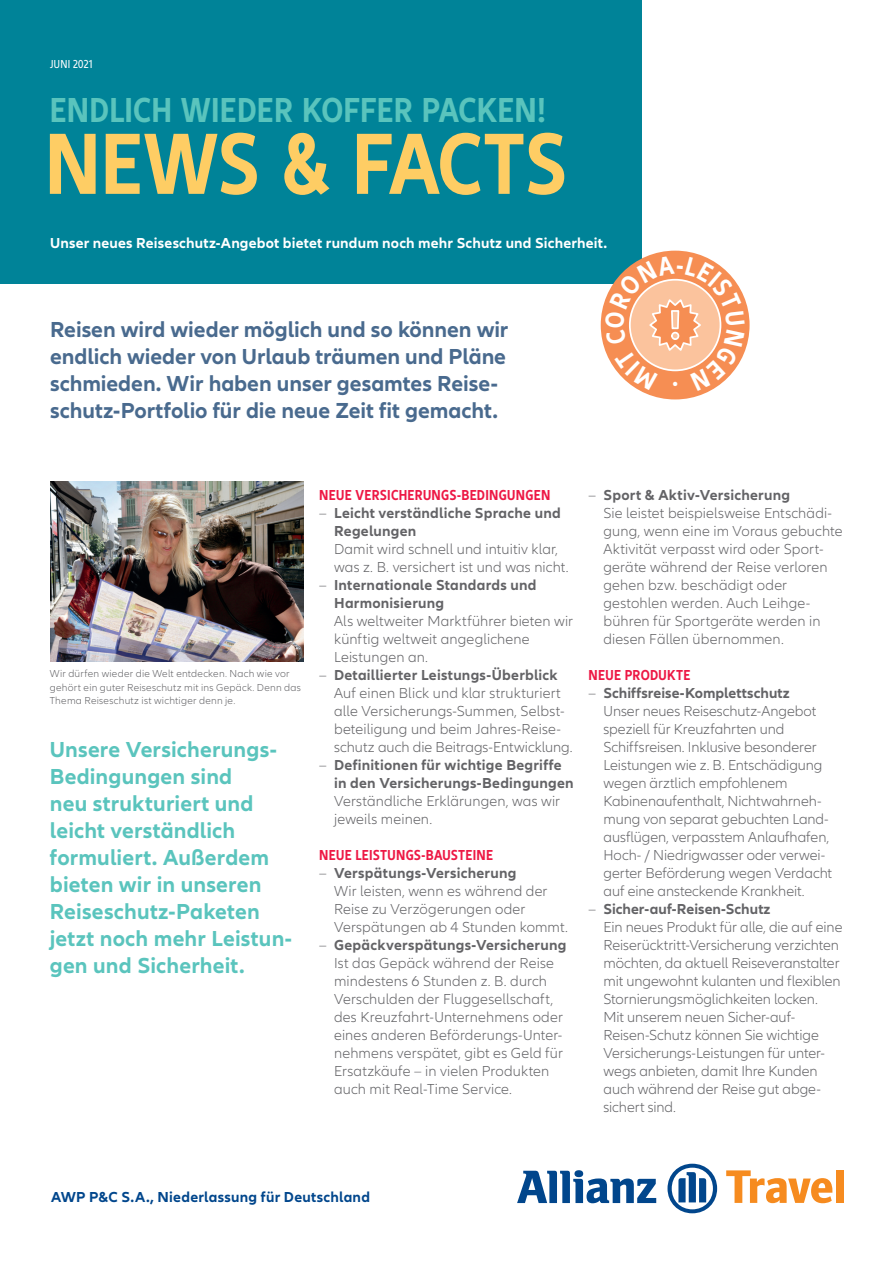
<style>
.page{position:relative;width:893px;height:1263px;background:#fff}
.page>*{position:absolute;margin:0;border:0;box-sizing:border-box;transform-origin:0 0}
.t1{font:700 condensed 90px "Allianz Neo";letter-spacing:-.01em;color:#fecd64}
.t2{font:700 condensed 36px "Allianz Neo";letter-spacing:.005em;color:#5ac4bd}
.t3{font:700 22.5px/27px "Allianz Neo";letter-spacing:.005em;color:#5ac4bd}
.t4{font:700 22.5px/27px "Allianz Neo";letter-spacing:-.005em;color:#496a8e}
.t5{font:300 15px/18px "Allianz Neo";color:#636366}
.t6{font:700 15px/18px "Allianz Neo";letter-spacing:.015em;color:#636366}
.t7{font:700 15px "Allianz Neo";letter-spacing:.01em;color:#fff}
.t8{font:700 condensed 15px "Allianz Neo";letter-spacing:.02em;color:#ed1845}
.t9{font:700 15px "Allianz Neo";letter-spacing:.015em;color:#01468c}
.t10{font:condensed 12px "Allianz Neo";letter-spacing:.025em;color:#fff}
.t11{font:300 10.5px/13.5px "Allianz Neo";letter-spacing:.02em;color:#636366}
.s1{font-weight:300}
.s2{font-weight:700}
</style>
<div class="page">
<div style="left:0;top:0;width:641px;height:284px;background:#008398"></div>
<img style="left:50px;top:482px;width:253px;height:179px">
<svg style="left:517px;top:1170px;width:139px;height:33px"></svg>
<svg style="left:667px;top:1164px;width:50px;height:49px"></svg>
<svg style="left:726px;top:1170px;width:106px;height:33px"></svg>
<div style="left:836px;top:1170px;width:7px;height:33px;background:#f68b1f"></div>
<div style="left:602px;top:251px;width:147px;height:148px;background:#f68e53;border-radius:50%"></div>
<svg style="left:605px;top:255px;width:140px;height:136px"></svg>
<p class="t10" style="left:50px;top:57px;width:44px">JUNI 2021</p>
<h2 class="t2" style="left:50px;top:89px;width:497px">ENDLICH WIEDER KOFFER PACKEN!</h2>
<h1 class="t1" style="left:45px;top:112px;width:524px">NEWS &amp; FACTS</h1>
<p class="t7" style="left:50px;top:234px;width:559px">Unser neues Reiseschutz-Angebot bietet rundum noch mehr Schutz und Sicherheit.</p>
<h3 class="t4" style="left:50px;top:317px;width:460px">Reisen wird wieder möglich und so können wir endlich wieder von Urlaub träumen und Pläne schmieden. Wir haben unser gesamtes Reise&shy;schutz-Portfolio für die neue Zeit fit gemacht.</h3>
<p class="t11" style="left:50px;top:667px;width:253px">Wir dürfen wieder die Welt entdecken. Nach wie vor gehört ein guter Reiseschutz mit ins Gepäck. Denn das<br>Thema Reiseschutz ist wichtiger denn je.</p>
<h3 class="t3" style="left:50px;top:736px;width:244px">Unsere Versicherungs-<br>Bedingungen sind<br>neu strukturiert und leicht verständlich formuliert. Außerdem bieten wir in unseren<br>Reiseschutz-Paketen jetzt noch mehr Leistun&shy;gen und Sicherheit.</h3>
<p class="t8" style="left:319px;top:486px;width:233px">NEUE VERSICHERUNGS-BEDINGUNGEN</p>
<p class="t6" style="left:334px;top:504px;width:228px;text-indent:-15px"><span class="s1">–</span> Leicht verständliche Sprache und<br>Regelungen</p>
<p class="t5" style="left:334px;top:540px;width:236px">Damit wird schnell und intuitiv klar, was z. B. versichert ist und was nicht.</p>
<p class="t6" style="left:334px;top:576px;width:204px;text-indent:-15px"><span class="s1">–</span> Internationale Standards und<br>Harmonisierung</p>
<p class="t5" style="left:334px;top:612px;width:241px">Als weltweiter Marktführer bieten wir künftig weltweit angeglichene<br>Leistungen an.</p>
<p class="t5" style="left:334px;top:666px;width:240px;text-indent:-15px">– <span class="s2">Detaillierter Leistungs-Überblick </span>Auf einen Blick und klar strukturiert alle Versicherungs-Summen, Selbst&shy;beteiligung und beim Jahres-Reise&shy;schutz auch die Beitrags-Entwicklung.</p>
<p class="t6" style="left:334px;top:756px;width:241px;text-indent:-15px"><span class="s1">–</span> Definitionen für wichtige Begriffe in den Versicherungs-Bedingungen</p>
<p class="t5" style="left:334px;top:792px;width:228px">Verständliche Erklärungen, was wir jeweils meinen.</p>
<p class="t8" style="left:319px;top:846px;width:175px">NEUE LEISTUNGS-BAUSTEINE</p>
<p class="t5" style="left:334px;top:864px;width:235px;text-indent:-15px">– <span class="s2">Verspätungs-Versicherung<br></span>Wir leisten, wenn es während der<br>Reise zu Verzögerungen oder<br>Verspätungen ab 4 Stunden kommt.</p>
<p class="t5" style="left:334px;top:936px;width:234px;text-indent:-15px">– <span class="s2">Gepäckverspätungs-Versicherung </span>Ist das Gepäck während der Reise mindestens 6 Stunden z. B. durch Verschulden der Fluggesellschaft, des Kreuzfahrt-Unternehmens oder eines anderen Beförderungs-Unter&shy;nehmens verspätet, gibt es Geld für Ersatzkäufe – in vielen Produkten auch mit Real-Time Service.</p>
<p class="t5" style="left:603px;top:486px;width:241px;text-indent:-15px">– <span class="s2">Sport &amp; Aktiv-Versicherung<br></span>Sie leistet beispielsweise Entschädi&shy;gung, wenn eine im Voraus gebuchte<br>Aktivität verpasst wird oder Sport&shy;geräte während der Reise verloren gehen bzw. beschädigt oder gestohlen werden. Auch Leihge&shy;bühren für Sportgeräte werden in diesen Fällen übernommen.</p>
<p class="t8" style="left:589px;top:666px;width:103px">NEUE PRODUKTE</p>
<p class="t5" style="left:603px;top:684px;width:230px;text-indent:-15px">– <span class="s2">Schiffsreise-Komplettschutz<br></span>Unser neues Reiseschutz-Angebot speziell für Kreuzfahrten und Schiffsreisen. Inklusive besonderer Leistungen wie z. B. Entschädigung wegen ärztlich empfohlenem Kabinenaufenthalt, Nichtwahrneh&shy;mung von separat gebuchten Land&shy;ausflügen, verpasstem Anlaufhafen, Hoch- / Niedrigwasser oder verwei&shy;gerter Beförderung wegen Verdacht auf eine ansteckende Krankheit.</p>
<p class="t5" style="left:603px;top:900px;width:241px;text-indent:-15px">– <span class="s2">Sicher-auf-Reisen-Schutz<br></span>Ein neues Produkt für alle, die auf eine Reiserücktritt-Versicherung verzichten möchten, da aktuell Reiseveranstalter mit ungewohnt kulanten und flexiblen Stornierungsmöglichkeiten locken.<br>Mit unserem neuen Sicher-auf-Reisen-Schutz können Sie wichtige Versicherungs-Leistungen für unter&shy;wegs anbieten, damit Ihre Kunden auch während der Reise gut abge&shy;sichert sind.</p>
<p class="t9" style="left:51px;top:1188px;width:321px">AWP P&amp;C S.A., Niederlassung für Deutschland</p>
</div>
